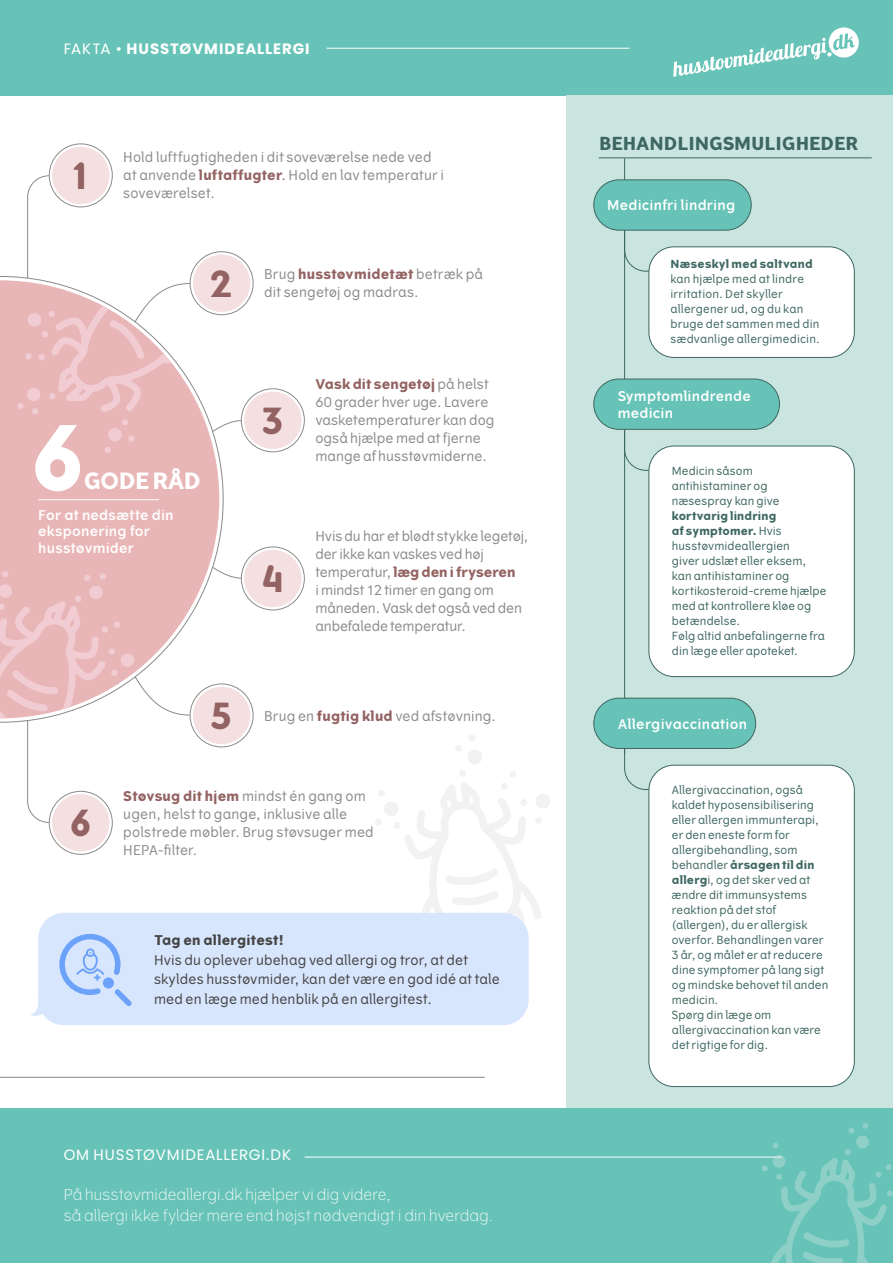
<style>
.page{position:relative;width:893px;height:1263px;background:#fff}
.page>*{position:absolute;margin:0;border:0;box-sizing:border-box;transform-origin:0 0}
.t1{font:700 89.4px "Vertigo";color:#fff}
.t2{font:700 36px "Vertigo";color:#936262}
.t3{font:700 22.5px "Vertigo";letter-spacing:-.03em;color:#fff}
.t4{font:700 18px "Vertigo";letter-spacing:-.005em;color:#3e6761}
.t5{font:300 15px/21px "Vertigo";letter-spacing:.01em;color:#fff}
.t6{font:700 15px "Poppins";letter-spacing:.06em;color:#fff}
.t7{font:15px "Poppins";letter-spacing:.055em;color:#fff}
.t8{font:13.5px/18px "Vertigo";letter-spacing:.005em;color:#8a8b8b}
.t9{font:13.5px/19.5px "Vertigo";letter-spacing:.01em;color:#444}
.t10{font:600 13.5px/16.5px "Vertigo";letter-spacing:.015em;color:#fff}
.t11{font:700 13.5px "Vertigo";letter-spacing:.02em;color:#936362}
.t12{font:700 13.5px "Vertigo";letter-spacing:.02em;color:#444}
.t13{font:11.25px/15px "Vertigo";letter-spacing:.01em;color:#3e6761}
.t14{font:700 11.25px "Vertigo";letter-spacing:.025em;color:#3e6761}
.s1{font-weight:400}
.s2{font-weight:700;color:#936362}
.s3{color:#936362}
.s4{font-weight:400;color:#8a8b8b}
.s5{font-weight:700}
</style>
<div class="page">
<div style="left:0;top:0;width:893px;height:96px;background:#67c3b7"></div>
<div style="left:0;top:1108px;width:893px;height:155px;background:#67c3b7"></div>
<div style="left:567px;top:96px;width:326px;height:1012px;background:#cae5e0"></div>
<div style="left:0;top:280px;width:219px;height:275px;background:#e9b6b7"></div>
<div style="left:459px;top:769px;width:7px;height:8px;background:#f2f2f2;border-radius:50%"></div>
<div style="left:509px;top:770px;width:7px;height:8px;background:#f2f2f2;border-radius:50%"></div>
<div style="left:378px;top:789px;width:7px;height:8px;background:#f2f2f2;border-radius:50%"></div>
<div style="left:375px;top:818px;width:7px;height:8px;background:#f2f2f2;border-radius:50%"></div>
<div style="left:468px;top:734px;width:7px;height:8px;background:#f2f2f2;border-radius:50%"></div>
<div style="left:455px;top:745px;width:7px;height:7px;background:#f2f2f2;border-radius:50%"></div>
<svg style="left:468px;top:750px;width:14px;height:14px"></svg>
<svg style="left:384px;top:783px;width:166px;height:141px"></svg>
<svg style="left:17px;top:175px;width:225px;height:279px"></svg>
<svg style="left:0;top:555px;width:242px;height:268px"></svg>
<hr style="left:305px;top:1157px;width:477px;height:1px;background:#fff">
<hr style="left:38px;top:499px;width:121px;height:1px;background:#fff">
<hr style="left:599px;top:157px;width:273px;height:1px;background:#3e6761">
<hr style="left:624px;top:158px;width:1px;height:596px;background:#3e6761">
<svg style="left:624px;top:214px;width:126px;height:58px"></svg>
<div style="left:649px;top:247px;width:205px;height:110px;background:#fff;border-radius:25px"></div>
<div style="left:648px;top:246px;width:207px;height:112px;border:1px solid #3e6761;border-radius:25px"></div>
<div style="left:594px;top:180px;width:157px;height:50px;background:#67c3b7;border-radius:25px"></div>
<div style="left:593px;top:179px;width:159px;height:52px;border:1px solid #3e6761;border-radius:25px"></div>
<svg style="left:624px;top:398px;width:179px;height:73px"></svg>
<div style="left:649px;top:446px;width:205px;height:231px;background:#fff;border-radius:25px"></div>
<div style="left:648px;top:446px;width:207px;height:231px;border:1px solid #3e6761;border-radius:25px"></div>
<div style="left:594px;top:379px;width:185px;height:50px;background:#67c3b7;border-radius:25px"></div>
<div style="left:593px;top:379px;width:187px;height:51px;border:1px solid #3e6761;border-radius:25px"></div>
<svg style="left:624px;top:717px;width:179px;height:73px"></svg>
<div style="left:649px;top:765px;width:205px;height:321px;background:#fff;border-radius:25px"></div>
<div style="left:648px;top:765px;width:207px;height:322px;border:1px solid #3e6761;border-radius:25px"></div>
<div style="left:594px;top:698px;width:162px;height:50px;background:#67c3b7;border-radius:25px"></div>
<div style="left:593px;top:698px;width:163px;height:51px;border:1px solid #3e6761;border-radius:25px"></div>
<svg style="left:241px;top:389px;width:63px;height:63px"></svg>
<div style="left:241px;top:388px;width:64px;height:64px;border:1px solid #8a8a8b;border-radius:50%"></div>
<div style="left:244px;top:392px;width:58px;height:57px;background:#f5e0e1;border-radius:50%"></div>
<svg style="left:241px;top:547px;width:63px;height:63px"></svg>
<div style="left:241px;top:547px;width:64px;height:63px;border:1px solid #8a8a8b;border-radius:50%"></div>
<div style="left:244px;top:550px;width:58px;height:57px;background:#f5e0e1;border-radius:50%"></div>
<svg style="left:190px;top:252px;width:63px;height:63px"></svg>
<div style="left:190px;top:251px;width:63px;height:64px;border:1px solid #8a8a8b;border-radius:50%"></div>
<div style="left:193px;top:255px;width:57px;height:57px;background:#f5e0e1;border-radius:50%"></div>
<svg style="left:190px;top:684px;width:63px;height:63px"></svg>
<div style="left:190px;top:683px;width:63px;height:64px;border:1px solid #8a8a8b;border-radius:50%"></div>
<div style="left:193px;top:687px;width:57px;height:57px;background:#f5e0e1;border-radius:50%"></div>
<svg style="left:49px;top:144px;width:63px;height:63px"></svg>
<div style="left:49px;top:144px;width:64px;height:63px;border:1px solid #8a8a8b;border-radius:50%"></div>
<div style="left:52px;top:147px;width:57px;height:57px;background:#f5e0e1;border-radius:50%"></div>
<svg style="left:49px;top:791px;width:63px;height:63px"></svg>
<div style="left:49px;top:791px;width:64px;height:64px;border:1px solid #8a8a8b;border-radius:50%"></div>
<div style="left:52px;top:794px;width:57px;height:57px;background:#f5e0e1;border-radius:50%"></div>
<div style="left:38px;top:913px;width:491px;height:112px;background:#d8e6fd;border-radius:26px"></div>
<svg style="left:31px;top:1005px;width:11px;height:11px"></svg>
<svg style="left:59px;top:934px;width:73px;height:72px"></svg>
<hr style="left:0;top:1077px;width:485px;height:1px;background:#8a8a8b">
<hr style="left:326px;top:48px;width:303px;height:1px;background:#fff">
<div style="left:887px;top:1190px;width:6px;height:7px;background:#7ecbc0;border-radius:50%"></div>
<svg style="left:862px;top:1122px;width:7px;height:7px"></svg>
<svg style="left:848px;top:1127px;width:7px;height:7px"></svg>
<svg style="left:762px;top:1135px;width:130px;height:128px"></svg>
<svg style="left:673px;top:27px;width:186px;height:50px"></svg>
<h3 class="t6" style="left:64px;top:40px;width:247px"><span class="s1">FAKTA •</span> HUSSTØVMIDEALLERGI</h3>
<h2 class="t2" style="left:70px;top:154px;width:23px">1</h2>
<p class="t8" style="left:123px;top:149px;width:322px">Hold luftfugtigheden i dit soveværelse nede ved at anvende <span class="s2">luftaffugter</span><span class="s3">.</span> Hold en lav temperatur i</p>
<p class="t8" style="left:123px;top:185px;width:93px">soveværelset.</p>
<h2 class="t2" style="left:211px;top:262px;width:23px">2</h2>
<p class="t11" style="left:264px;top:266px;width:220px"><span class="s4">Brug</span> husstøvmidetæt <span class="s4">betræk på</span></p>
<p class="t8" style="left:264px;top:284px;width:156px">dit sengetøj og madras.</p>
<h1 class="t1" style="left:31px;top:404px;width:56px">6</h1>
<h3 class="t3" style="left:84px;top:467px;width:119px">GODE RÅD</h3>
<p class="t10" style="left:38px;top:507px;width:137px">For at nedsætte din eksponering for husstøvmider</p>
<h2 class="t2" style="left:262px;top:399px;width:23px">3</h2>
<h2 class="t2" style="left:262px;top:557px;width:23px">4</h2>
<p class="t8" style="left:315px;top:376px;width:181px"><span class="s2">Vask dit sengetøj</span> på helst<br>60 grader hver uge. Lavere vasketemperaturer kan dog også hjælpe med at fjerne mange af husstøvmiderne.</p>
<p class="t8" style="left:315px;top:527px;width:215px">Hvis du har et blødt stykke legetøj, der ikke kan vaskes ved høj temperatur, <span class="s2">læg den i fryseren<br></span>i mindst 12 timer en gang om måneden. Vask det også ved den anbefalede temperatur.</p>
<h2 class="t2" style="left:211px;top:694px;width:23px">5</h2>
<p class="t8" style="left:264px;top:707px;width:234px">Brug en <span class="s2">fugtig klud</span> ved afstøvning.</p>
<h2 class="t2" style="left:70px;top:801px;width:23px">6</h2>
<p class="t8" style="left:123px;top:787px;width:252px"><span class="s2">Støvsug dit hjem</span> mindst én gang om ugen, helst to gange, inklusive alle polstrede møbler. Brug støvsuger med<br>HEPA-filter.</p>
<p class="t12" style="left:154px;top:932px;width:132px">Tag en allergitest!</p>
<p class="t9" style="left:154px;top:950px;width:347px">Hvis du oplever ubehag ved allergi og tror, at det skyldes husstøvmider, kan det være en god idé at tale med en læge med henblik på en allergitest.</p>
<h3 class="t7" style="left:64px;top:1146px;width:229px">OM HUSSTØVMIDEALLERGI.DK</h3>
<h3 class="t5" style="left:64px;top:1184px;width:431px">På husstøvmideallergi.dk hjælper vi dig videre,<br>så allergi ikke fylder mere end højst nødvendigt i din hverdag.</h3>
<h3 class="t4" style="left:599px;top:132px;width:261px">BEHANDLINGSMULIGHEDER</h3>
<p class="t10" style="left:607px;top:197px;width:129px">Medicinfri lindring</p>
<p class="t14" style="left:670px;top:257px;width:144px">Næseskyl med saltvand</p>
<p class="t13" style="left:670px;top:272px;width:151px">kan hjælpe med at lindre irritation. Det skyller allergener ud, og du kan bruge det sammen med din sædvanlige allergimedicin.</p>
<p class="t10" style="left:618px;top:388px;width:134px">Symptomlindrende medicin</p>
<p class="t13" style="left:672px;top:464px;width:109px">Medicin såsom antihistaminer og næsespray kan give</p>
<p class="t13" style="left:672px;top:509px;width:156px"><span class="s5">kortvarig lindring<br>af symptomer.</span> Hvis husstøvmideallergien<br>giver udslæt eller eksem, kan antihistaminer og kortikosteroid-creme hjælpe med at kontrollere kløe og betændelse.<br>Følg altid anbefalingerne fra din læge eller apoteket.</p>
<p class="t10" style="left:618px;top:715px;width:131px">Allergivaccination</p>
<p class="t13" style="left:672px;top:783px;width:158px">Allergivaccination, også kaldet hyposensibilisering eller allergen immunterapi, er den eneste form for allergibehandling, som behandler <span class="s5">årsagen til din allerg</span>i, og det sker ved at ændre dit immunsystems reaktion på det stof (allergen), du er allergisk overfor. Behandlingen varer<br>3 år, og målet er at reducere dine symptomer på lang sigt og mindske behovet til anden medicin.<br>Spørg din læge om allergivaccination kan være det rigtige for dig.</p>
</div>
